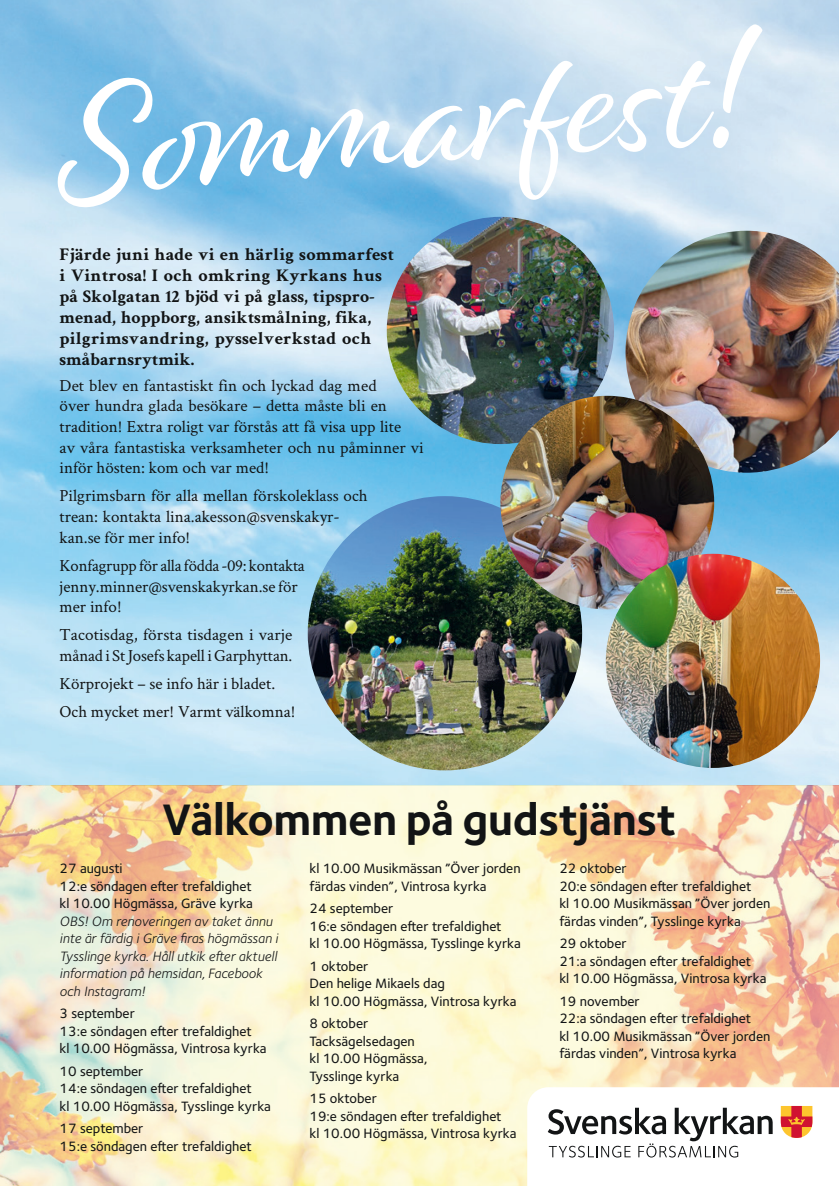
<style>
.page{position:relative;width:839px;height:1186px;background:#fff}
.page>*{position:absolute;margin:0;border:0;box-sizing:border-box;transform-origin:0 0}
.t1{font:168.88px "Alisha";color:#fff}
.t2{font:700 45.68px "Foundry Sterling";letter-spacing:-.01em;color:#121415}
.t3{font:700 17.85px/21px "Crimson Text";letter-spacing:.01em;color:#121415}
.t4{font:16.97px/20.7px "Crimson Text";color:#121415}
.t5{font:500 14px/17.5px "Foundry Sterling";color:#121415}
.t6{font:italic 14px/17.5px "Foundry Sterling";color:#121415}
</style>
<div class="page">
<img style="left:0;top:0;width:838px;height:1186px">
<svg style="left:527px;top:1087px;width:311px;height:99px"></svg>
<img style="left:625px;top:231px;width:213px;height:242px">
<img style="left:386px;top:217px;width:228px;height:227px;border-radius:114px">
<img style="left:308px;top:496px;width:274px;height:274px;border-radius:137px">
<img style="left:500px;top:396px;width:214px;height:213px;border-radius:107px">
<img style="left:605px;top:554px;width:214px;height:214px;border-radius:107px">
<h1 class="t1" style="left:44px;top:44px;width:702px;rotate:-5deg">Som marfest!</h1>
<p class="t3" style="left:60px;top:243px;width:336px">Fjärde juni hade vi en härlig sommarfest i Vintrosa! I och omkring Kyrkans hus på Skolgatan 12 bjöd vi på glass, tipspro&shy;menad, hoppborg, ansiktsmålning, fika, pilgrimsvandring, pysselverkstad och småbarnsrytmik.</p>
<p class="t4" style="left:60px;top:374px;width:365px">Det blev en fantastiskt fin och lyckad dag med<br>över hundra glada besökare – detta måste bli en tradition! Extra roligt var förstås att få visa upp lite<br>av våra fantastiska verksamheter och nu påminner vi inför hösten: kom och var med!</p>
<p class="t4" style="left:60px;top:485px;width:309px">Pilgrimsbarn för alla mellan förskoleklass och trean: kontakta lina.akesson@svenskakyr&shy;kan.se för mer info!</p>
<p class="t4" style="left:60px;top:554px;width:247px">Konfagrupp för alla födda -09: kontakta jenny.minner@svenskakyrkan.se för mer info!</p>
<p class="t4" style="left:60px;top:624px;width:234px">Tacotisdag, första tisdagen i varje månad i St Josefs kapell i Garphyttan.</p>
<p class="t4" style="left:60px;top:669px;width:237px;line-height:28.2px">Körprojekt – se info här i bladet.<br>Och mycket mer! Varmt välkomna!</p>
<h2 class="t2" style="left:162px;top:792px;width:516px">Välkommen på gudstjänst</h2>
<p class="t5" style="left:60px;top:860px;width:195px">27 augusti<br>12:e söndagen efter trefaldighet kl 10.00 Högmässa, Gräve kyrka</p>
<p class="t6" style="left:60px;top:912px;width:220px">OBS! Om renoveringen av taket ännu inte är färdig i Gräve firas högmässan i Tysslinge kyrka. Håll utkik efter aktuell information på hemsidan, Facebook och Instagram!</p>
<p class="t5" style="left:60px;top:1005px;width:208px">3 september<br>13:e söndagen efter trefaldighet<br>kl 10.00 Högmässa, Vintrosa kyrka</p>
<p class="t5" style="left:60px;top:1062px;width:213px">10 september<br>14:e söndagen efter trefaldighet<br>kl 10.00 Högmässa, Tysslinge kyrka</p>
<p class="t5" style="left:60px;top:1120px;width:193px">17 september<br>15:e söndagen efter trefaldighet</p>
<p class="t5" style="left:309px;top:860px;width:213px">kl 10.00 Musikmässan ”Över jorden färdas vinden”, Vintrosa kyrka</p>
<p class="t5" style="left:309px;top:900px;width:213px">24 september<br>16:e söndagen efter trefaldighet<br>kl 10.00 Högmässa, Tysslinge kyrka</p>
<p class="t5" style="left:309px;top:957px;width:208px">1 oktober<br>Den helige Mikaels dag<br>kl 10.00 Högmässa, Vintrosa kyrka</p>
<p class="t5" style="left:309px;top:1015px;width:120px">8 oktober<br>Tacksägelsedagen kl 10.00 Högmässa,<br>Tysslinge kyrka</p>
<p class="t5" style="left:309px;top:1090px;width:208px">15 oktober<br>19:e söndagen efter trefaldighet<br>kl 10.00 Högmässa, Vintrosa kyrka</p>
<p class="t5" style="left:559px;top:860px;width:213px">22 oktober<br>20:e söndagen efter trefaldighet<br>kl 10.00 Musikmässan ”Över jorden färdas vinden”, Tysslinge kyrka</p>
<p class="t5" style="left:559px;top:935px;width:208px">29 oktober<br>21:a söndagen efter trefaldighet<br>kl 10.00 Högmässa, Vintrosa kyrka</p>
<p class="t5" style="left:559px;top:992px;width:213px">19 november<br>22:a söndagen efter trefaldighet<br>kl 10.00 Musikmässan ”Över jorden färdas vinden”, Vintrosa kyrka</p>
</div>
